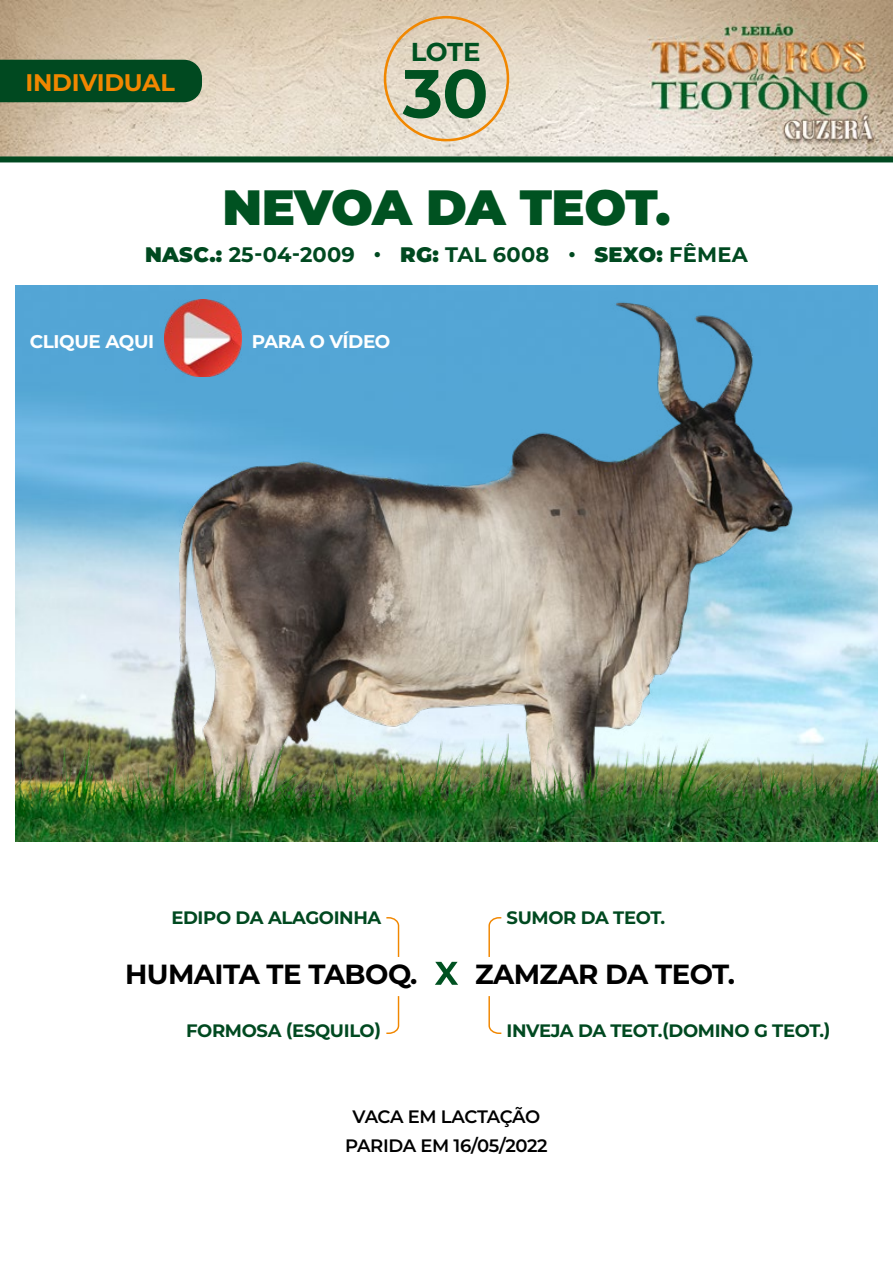
<style>
.page{position:relative;width:893px;height:1263px;background:#fff}
.page>*{position:absolute;margin:0;border:0;box-sizing:border-box;transform-origin:0 0}
.t1{font:700 68.1px "Montserrat";color:#005221}
.t2{font:900 49.5px "Montserrat";letter-spacing:-.02em;color:#005221}
.t3{font:700 27.6px "Montserrat";letter-spacing:-.02em;color:#000}
.t4{font:700 25.95px "Montserrat";color:#005221}
.t5{font:700 24px "Montserrat";letter-spacing:-.01em;color:#f18700}
.t6{font:700 21px "Montserrat";letter-spacing:.01em;color:#004920}
.t7{font:700 18.45px "Montserrat";letter-spacing:-.02em;color:#fff}
.t8{font:700 18px "Montserrat";letter-spacing:-.02em;color:#004920}
.t9{font:600 18px "Montserrat";letter-spacing:-.025em;color:#000}
.s1{font-weight:900}
</style>
<div class="page">
<img style="left:16px;top:285px;width:861px;height:437px">
<img style="left:0;top:0;width:893px;height:156px">
<img style="left:153px;top:296px;width:647px;height:426px">
<img style="left:16px;top:722px;width:861px;height:120px">
<div style="left:0;top:60px;width:202px;height:42px;background:#004920"></div>
<svg style="left:435px;top:962px;width:23px;height:23px"></svg>
<svg style="left:386px;top:917px;width:14px;height:40px"></svg>
<svg style="left:386px;top:996px;width:14px;height:38px"></svg>
<svg style="left:488px;top:917px;width:14px;height:40px"></svg>
<svg style="left:488px;top:996px;width:14px;height:38px"></svg>
<div style="left:384px;top:16px;width:125px;height:125px;border:3px solid #f18700;border-radius:50%"></div>
<div style="left:0;top:156px;width:893px;height:6px;background:#004920"></div>
<img style="left:165px;top:300px;width:77px;height:77px">
<h3 class="t4" style="left:411px;top:33px;width:71px">LOTE</h3>
<h3 class="t5" style="left:26px;top:65px;width:151px">INDIVIDUAL</h3>
<h1 class="t1" style="left:403px;top:44px;width:87px">30</h1>
<h2 class="t2" style="left:222px;top:171px;width:450px">NEVOA DA TEOT.</h2>
<p class="t6" style="left:145px;top:239px;width:604px"><span class="s1">NASC.:</span> 25-04-2009 • <span class="s1">RG:</span> TAL 6008 • <span class="s1">SEXO:</span> FÊMEA</p>
<p class="t7" style="left:30px;top:328px;width:126px">CLIQUE AQUI</p>
<p class="t7" style="left:252px;top:328px;width:140px">PARA O VÍDEO</p>
<p class="t8" style="left:171px;top:904px;width:211px">EDIPO DA ALAGOINHA</p>
<p class="t8" style="left:507px;top:904px;width:160px">SUMOR DA TEOT.</p>
<h3 class="t3" style="left:125px;top:954px;width:294px">HUMAITA TE TABOQ.</h3>
<h3 class="t3" style="left:475px;top:954px;width:261px">ZAMZAR DA TEOT.</h3>
<p class="t8" style="left:186px;top:1017px;width:197px">FORMOSA (ESQUILO)</p>
<p class="t8" style="left:507px;top:1017px;width:326px">INVEJA DA TEOT.(DOMINO G TEOT.)</p>
<p class="t9" style="left:353px;top:1104px;width:189px">VACA EM LACTAÇÃO</p>
<p class="t9" style="left:345px;top:1132px;width:204px">PARIDA EM 16/05/2022</p>
</div>
